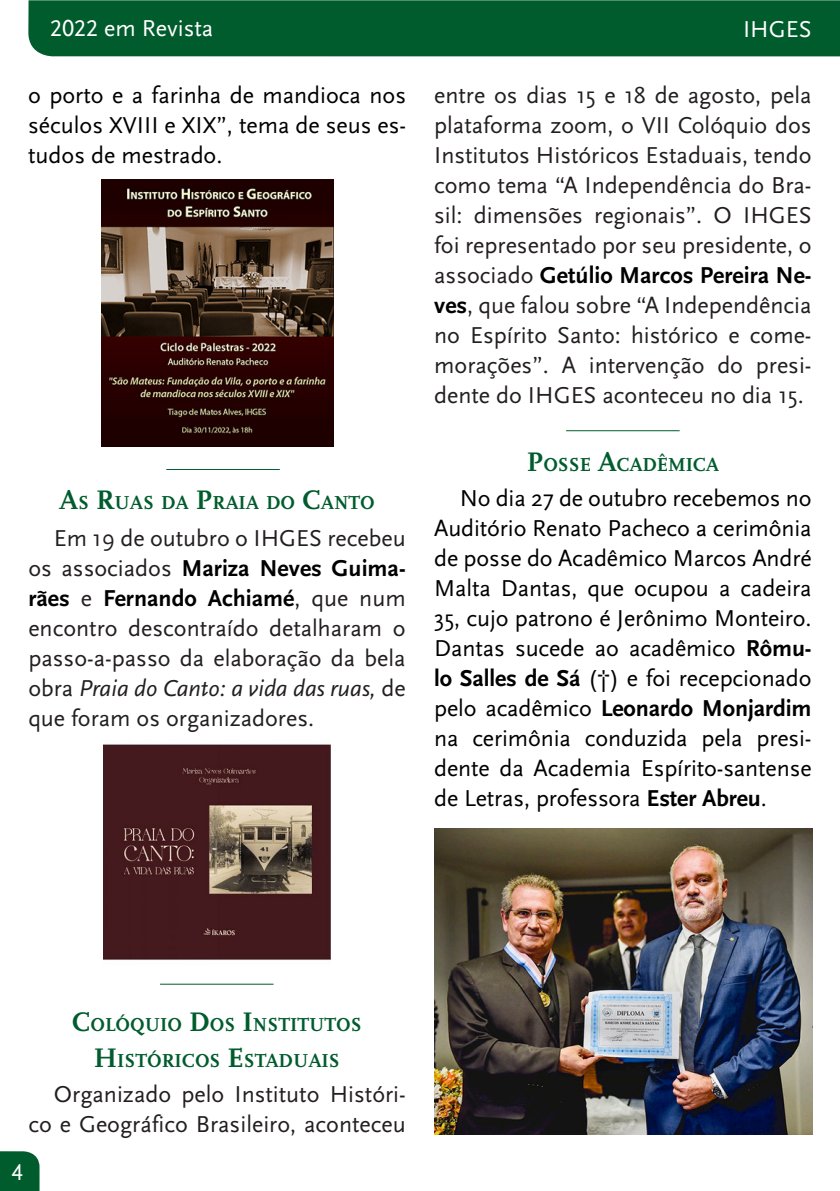
<style>
.page{position:relative;width:840px;height:1191px;background:#fff}
.page>*{position:absolute;margin:0;border:0;box-sizing:border-box;transform-origin:0 0}
.t1{font:24px/30px "Scala Sans";color:#231f20;text-align:justify}
.t2{font:24px/30px "Scala Sans";color:#000;text-align:justify}
.t3{font:24px "Scala Sans";color:#fff}
.t4{font:24px "Scala Sans Caps";color:#fff}
.t5{font:700 19.6px/36px "Scala";color:#005c2d;text-align:center}
.s1{font-family:"Scala Sans Caps"}
.s2{font-size:28px}
.s3{font-weight:700;color:#000}
.s4{font-style:italic}
.s5{font-weight:700}
</style>
<div class="page">
<div style="left:0;top:1151px;width:39px;height:40px;background:#005c2d"></div>
<div style="left:28px;top:0;width:811px;height:56px;background:#005c2d"></div>
<hr style="left:160px;top:983px;width:113px;height:1px;background:#005c2d">
<hr style="left:566px;top:430px;width:113px;height:1px;background:#005c2d">
<img style="left:103px;top:744px;width:227px;height:216px">
<img style="left:434px;top:828px;width:377px;height:306px">
<hr style="left:166px;top:469px;width:113px;height:1px;background:#005c2d">
<img style="left:101px;top:180px;width:232px;height:266px">
<p class="t3" style="left:50px;top:15px;width:165px"><span class="s1">2022</span> em Revista</p>
<p class="t3" style="left:742px;top:16px;width:70px">IHGES</p>
<p class="t2" style="left:28px;top:80px;width:379px">o porto e a farinha de mandioca nos séculos XVIII e XIX”, tema de seus es&shy;tudos de mestrado.</p>
<p class="t5" style="left:59px;top:484px;width:317px"><span class="s2">A</span>S <span class="s2">R</span>UAS DA <span class="s2">P</span>RAIA DO <span class="s2">C</span>ANTO</p>
<p class="t1" style="left:28px;top:524px;width:378px;text-indent:26px">Em 19 de outubro o IHGES recebeu os associados <span class="s3">Mariza Neves Guima&shy;rães</span> e <span class="s3">Fernando Achiamé</span>, que num encontro descontraído detalharam o passo-a-passo da elaboração da bela obra <span class="s4">Praia do Canto: a vida das ruas,</span> de que foram os organizadores.</p>
<p class="t1" style="left:434px;top:80px;width:379px">entre os dias 15 e 18 de agosto, pela plataforma zoom, o VII Colóquio dos Institutos Históricos Estaduais, tendo como tema “A Independência do Bra&shy;sil: dimensões regionais”. O IHGES foi representado por seu presidente, o associado <span class="s3">Getúlio Marcos Pereira Ne&shy;ves</span>, que falou sobre “A Independência no Espírito Santo: histórico e come&shy;morações”. A intervenção do presi&shy;dente do IHGES aconteceu no dia 15.</p>
<p class="t5" style="left:526px;top:447px;width:193px"><span class="s2">P</span>OSSE <span class="s2">A</span>CADÊMICA</p>
<p class="t2" style="left:434px;top:483px;width:379px;text-indent:26px">No dia 27 de outubro recebemos no Auditório Renato Pacheco a cerimônia de posse do Acadêmico Marcos André Malta Dantas, que ocupou a cadeira 35, cujo patrono é Jerônimo Monteiro.<br>Dantas sucede ao acadêmico <span class="s5">Rômu&shy;lo Salles de Sá</span> (†) e foi recepcionado pelo acadêmico <span class="s5">Leonardo Monjardim </span>na cerimônia conduzida pela presi&shy;dente da Academia Espírito-santense de Letras, professora <span class="s5">Ester Abreu</span>.</p>
<p class="t5" style="left:72px;top:1006px;width:291px"><span class="s2">C</span>OLÓQUIO <span class="s2">D</span>OS <span class="s2">I</span>NSTITUTOS<br><span class="s2">H</span>ISTÓRICOS <span class="s2">E</span>STADUAIS</p>
<p class="t1" style="left:28px;top:1079px;width:379px;text-align:right">Organizado pelo Instituto Históri&shy;co e Geográfico Brasileiro, aconteceu</p>
<p class="t4" style="left:12px;top:1159px;width:13px">4</p>
</div>
